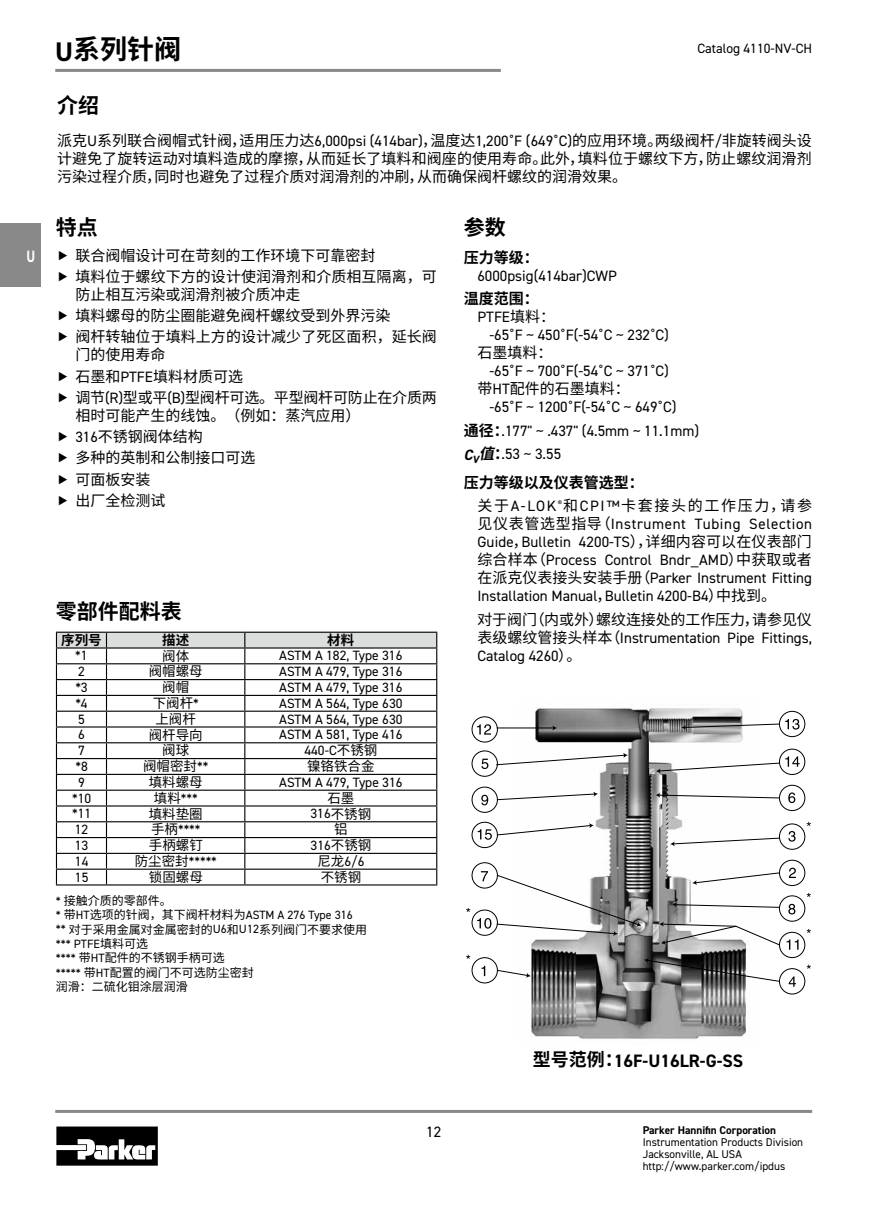
<style>
.page{position:relative;width:893px;height:1212px;background:#fff}
.page>*{position:absolute;margin:0;border:0;box-sizing:border-box;transform-origin:0 0}
.t1{font:700 27px "Source Han Sans SC";color:#000}
.t2{font:700 21px "Source Han Sans SC";color:#000}
.t3{font:700 18px "DIN2014";color:#000}
.t4{font:700 16.5px "DIN2014";color:#fff;scale:.8 1}
.t5{font:15px/21.3px "Source Han Sans SC";color:#000}
.t6{font:15px/18px "DIN2014";color:#000}
.t7{font:15px/23.4px "Source Han Sans SC";letter-spacing:.11em;color:#000}
.t8{font:700 15px "Source Han Sans SC";color:#000}
.t9{font:13.5px "DIN2014";color:#000}
.t10{font:13.5px "Source Han Sans SC";color:#000}
.t11{font:700 13.5px "Source Han Sans SC";color:#000}
.t12{font:12px/14.4px "Source Han Sans SC";color:#000}
.t13{font:12px "DIN2014";color:#000}
.t14{font:11.25px/12px "DIN2014";color:#000}
.t15{font:700 11.25px "DIN2014";color:#000}
.s1{font-family:"DIN2014"}
.s2{font-family:"Source Han Sans SC"}
.s3{font-family:"Source Han Sans SC";font-weight:700}
.s4{font-weight:700;font-style:italic}
.s5{font-family:"Source Han Sans SC";font-weight:700;font-style:italic}
.s6{font-weight:700}
</style>
<div class="page">
<hr style="left:55px;top:1110px;width:757px;height:3px;background:#898989">
<svg style="left:56px;top:1126px;width:102px;height:39px"></svg>
<hr style="left:55px;top:69px;width:446px;height:3px;background:#898989">
<div style="left:0;top:223px;width:41px;height:64px;background:#898989"></div>
<svg style="left:56px;top:632px;width:381px;height:252px"></svg>
<hr style="left:56px;top:884px;width:51px;height:1px;background:#000">
<hr style="left:107px;top:884px;width:138px;height:1px;background:#000">
<hr style="left:245px;top:884px;width:192px;height:1px;background:#000">
<img style="left:531px;top:707px;width:215px;height:332px">
<svg style="left:471px;top:711px;width:334px;height:284px"></svg>
<svg style="left:787px;top:939px;width:11px;height:11px"></svg>
<svg style="left:481px;top:759px;width:7px;height:10px"></svg>
<svg style="left:788px;top:831px;width:8px;height:11px"></svg>
<svg style="left:789px;top:976px;width:7px;height:11px"></svg>
<svg style="left:788px;top:904px;width:7px;height:10px"></svg>
<svg style="left:481px;top:795px;width:7px;height:10px"></svg>
<svg style="left:477px;top:724px;width:14px;height:11px"></svg>
<svg style="left:788px;top:792px;width:7px;height:11px"></svg>
<svg style="left:481px;top:966px;width:4px;height:10px"></svg>
<svg style="left:789px;top:868px;width:7px;height:10px"></svg>
<hr style="left:497px;top:728px;width:57px;height:1px;background:#000">
<svg style="left:552px;top:725px;width:5px;height:5px"></svg>
<svg style="left:496px;top:753px;width:132px;height:12px"></svg>
<svg style="left:497px;top:791px;width:101px;height:9px"></svg>
<svg style="left:478px;top:823px;width:116px;height:17px"></svg>
<svg style="left:477px;top:871px;width:164px;height:65px"></svg>
<svg style="left:497px;top:969px;width:34px;height:9px"></svg>
<svg style="left:681px;top:719px;width:118px;height:11px"></svg>
<svg style="left:656px;top:756px;width:144px;height:17px"></svg>
<svg style="left:656px;top:793px;width:124px;height:6px"></svg>
<svg style="left:670px;top:837px;width:110px;height:9px"></svg>
<svg style="left:692px;top:872px;width:88px;height:13px"></svg>
<svg style="left:672px;top:902px;width:108px;height:6px"></svg>
<svg style="left:644px;top:958px;width:136px;height:24px"></svg>
<svg style="left:659px;top:922px;width:121px;height:24px"></svg>
<svg style="left:466px;top:908px;width:4px;height:4px"></svg>
<svg style="left:466px;top:955px;width:4px;height:4px"></svg>
<svg style="left:807px;top:822px;width:4px;height:4px"></svg>
<svg style="left:807px;top:929px;width:4px;height:4px"></svg>
<svg style="left:807px;top:893px;width:4px;height:4px"></svg>
<svg style="left:807px;top:965px;width:4px;height:4px"></svg>
<p class="t4" style="left:27px;top:245px;width:12px">U</p>
<h1 class="t1" style="left:55px;top:34px;width:127px"><span class="s1">U</span>系列针阀</h1>
<p class="t9" style="left:697px;top:40px;width:116px">Catalog 4110-NV-CH</p>
<h2 class="t2" style="left:57px;top:93px;width:43px">介绍</h2>
<p class="t5" style="left:57px;top:132px;width:756px;line-height:18px;text-align:justify">派克<span class="s1">U</span>系列联合阀帽式针阀，适用压力达<span class="s1">6,000psi (414bar)</span>，温度达<span class="s1">1,200˚F (649˚C)</span>的应用环境。两级阀杆<span class="s1">/</span>非旋转阀头设计避免了旋转运动对填料造成的摩擦，从而延长了填料和阀座的使用寿命。此外，填料位于螺纹下方，防止螺纹润滑剂污染过程介质，同时也避免了过程介质对润滑剂的冲刷，从而确保阀杆螺纹的润滑效果。</p>
<h2 class="t2" style="left:464px;top:215px;width:43px">参数</h2>
<p class="t8" style="left:464px;top:249px;width:76px">压力等级：</p>
<p class="t6" style="left:477px;top:266px;width:141px">6000psig(414bar)CWP</p>
<p class="t8" style="left:464px;top:290px;width:76px">温度范围：</p>
<p class="t6" style="left:489px;top:308px;width:181px;text-indent:-12px">PTFE<span class="s2">填料：<br></span>-65˚F ~ 450˚F(-54˚C ~ 232˚C)</p>
<p class="t5" style="left:477px;top:342px;width:76px">石墨填料：</p>
<p class="t6" style="left:489px;top:362px;width:181px">-65˚F ~ 700˚F(-54˚C ~ 371˚C)</p>
<p class="t5" style="left:477px;top:378px;width:154px">带<span class="s1">HT</span>配件的石墨填料：</p>
<p class="t6" style="left:464px;top:395px;width:237px;line-height:23.4px;text-indent:26px">-65˚F ~ 1200˚F(-54˚C ~ 649˚C)<br><span class="s3">通径：</span>.177" ~ .437" (4.5mm ~ 11.1mm)<br><span class="s4">C</span><sub>V</sub><span class="s5">值</span><span class="s3">：</span>.53 ~ 3.55</p>
<p class="t7" style="left:477px;top:471px;width:336px;text-indent:-14px"><span class="s6">压力等级以及仪表管选型：<br></span>关于<span class="s1">A-LOK</span><sup>®</sup>和<span class="s1">CPI™</span>卡套接头的工作压力，请参</p>
<p class="t6" style="left:477px;top:515px;width:336px;text-align:justify"><span class="s2">见仪表管选型指导（</span>Instrument Tubing Selection Guide<span class="s2">，</span>Bulletin 4200-TS<span class="s2">），详细内容可以在仪表部门综合样本（</span>Process Control Bndr_AMD<span class="s2">）中获取或者在派克仪表接头安装手册（</span>Parker Instrument Fitting Installation Manual<span class="s2">，</span>Bulletin 4200-B4<span class="s2">）中找到。</span></p>
<p class="t5" style="left:477px;top:609px;width:336px">对于阀门（内或外）螺纹连接处的工作压力，请参见仪</p>
<p class="t6" style="left:477px;top:628px;width:336px"><span class="s2">表级螺纹管接头样本（</span>Instrumentation Pipe Fittings,<br>Catalog 4260<span class="s2">）。</span></p>
<h2 class="t2" style="left:56px;top:215px;width:43px">特点</h2>
<p class="t5" style="left:75px;top:245px;width:363px">联合阀帽设计可在苛刻的工作环境下可靠密封<br>填料位于螺纹下方的设计使润滑剂和介质相互隔离，可</p>
<p class="t5" style="left:75px;top:284px;width:363px">防止相互污染或润滑剂被介质冲走<br>填料螺母的防尘圈能避免阀杆螺纹受到外界污染<br>阀杆转轴位于填料上方的设计减少了死区面积，延长阀</p>
<p class="t5" style="left:75px;top:345px;width:363px">门的使用寿命<br>石墨和<span class="s1">PTFE</span>填料材质可选<br>调节<span class="s1">(R)</span>型或平<span class="s1">(B)</span>型阀杆可选。平型阀杆可防止在介质两</p>
<p class="t5" style="left:75px;top:405px;width:287px">相时可能产生的线蚀。（例如：蒸汽应用）<br><span class="s1">316</span>不锈钢阀体结构<br>多种的英制和公制接口可选<br>可面板安装<br>出厂全检测试</p>
<h2 class="t2" style="left:56px;top:599px;width:128px">零部件配料表</h2>
<p class="t11" style="left:61px;top:632px;width:42px">序列号</p>
<p class="t11" style="left:162px;top:632px;width:28px">描述</p>
<p class="t11" style="left:327px;top:632px;width:28px">材料</p>
<p class="t9" style="left:75px;top:647px;width:14px">*1</p>
<p class="t10" style="left:162px;top:648px;width:28px">阀体</p>
<p class="t9" style="left:279px;top:647px;width:125px">ASTM A 182, Type 316</p>
<p class="t9" style="left:78px;top:663px;width:8px">2</p>
<p class="t10" style="left:149px;top:664px;width:55px">阀帽螺母</p>
<p class="t9" style="left:279px;top:663px;width:125px">ASTM A 479, Type 316</p>
<p class="t9" style="left:75px;top:679px;width:14px">*3</p>
<p class="t10" style="left:162px;top:680px;width:28px">阀帽</p>
<p class="t9" style="left:279px;top:679px;width:125px">ASTM A 479, Type 316</p>
<p class="t9" style="left:75px;top:695px;width:14px">*4</p>
<p class="t10" style="left:153px;top:695px;width:48px">下阀杆<span class="s1">*</span></p>
<p class="t9" style="left:279px;top:695px;width:125px">ASTM A 564, Type 630</p>
<p class="t9" style="left:78px;top:710px;width:8px">5</p>
<p class="t10" style="left:155px;top:711px;width:42px">上阀杆</p>
<p class="t9" style="left:279px;top:710px;width:125px">ASTM A 564, Type 630</p>
<p class="t9" style="left:78px;top:726px;width:8px">6</p>
<p class="t10" style="left:149px;top:727px;width:55px">阀杆导向</p>
<p class="t9" style="left:279px;top:726px;width:125px">ASTM A 581, Type 416</p>
<p class="t9" style="left:78px;top:742px;width:8px">7</p>
<p class="t10" style="left:162px;top:743px;width:28px">阀球</p>
<p class="t9" style="left:304px;top:742px;width:74px">440-C<span class="s2">不锈钢</span></p>
<p class="t9" style="left:75px;top:758px;width:14px">*8</p>
<p class="t10" style="left:143px;top:758px;width:67px">阀帽密封<span class="s1">**</span></p>
<p class="t10" style="left:307px;top:758px;width:69px">镍铬铁合金</p>
<p class="t9" style="left:78px;top:774px;width:8px">9</p>
<p class="t10" style="left:149px;top:774px;width:55px">填料螺母</p>
<p class="t9" style="left:279px;top:774px;width:125px">ASTM A 479, Type 316</p>
<p class="t9" style="left:72px;top:789px;width:21px">*10</p>
<p class="t9" style="left:154px;top:789px;width:45px"><span class="s2">填料</span>***</p>
<p class="t10" style="left:327px;top:790px;width:28px">石墨</p>
<p class="t9" style="left:72px;top:805px;width:21px">*11</p>
<p class="t10" style="left:149px;top:806px;width:55px">填料垫圈</p>
<p class="t9" style="left:311px;top:805px;width:62px">316<span class="s2">不锈钢</span></p>
<p class="t9" style="left:75px;top:821px;width:15px">12</p>
<p class="t9" style="left:151px;top:821px;width:51px"><span class="s2">手柄</span>****</p>
<p class="t10" style="left:334px;top:822px;width:15px">铝</p>
<p class="t9" style="left:75px;top:837px;width:15px">13</p>
<p class="t10" style="left:149px;top:837px;width:55px">手柄螺钉</p>
<p class="t9" style="left:311px;top:837px;width:62px">316<span class="s2">不锈钢</span></p>
<p class="t9" style="left:75px;top:853px;width:15px">14</p>
<p class="t9" style="left:135px;top:853px;width:84px"><span class="s2">防尘密封</span>*****</p>
<p class="t9" style="left:317px;top:853px;width:49px"><span class="s2">尼龙</span>6/6</p>
<p class="t9" style="left:75px;top:868px;width:15px">15</p>
<p class="t10" style="left:149px;top:869px;width:55px">锁固螺母</p>
<p class="t10" style="left:321px;top:869px;width:42px">不锈钢</p>
<p class="t12" style="left:56px;top:893px;width:117px"><span class="s1">*</span> 接触介质的零部件。</p>
<p class="t13" style="left:56px;top:907px;width:298px">* <span class="s2">带</span>HT<span class="s2">选项的针阀，其下阀杆材料为</span>ASTM A 276 Type 316</p>
<p class="t12" style="left:56px;top:922px;width:313px"><span class="s1">**</span> 对于采用金属对金属密封的<span class="s1">U6</span>和<span class="s1">U12</span>系列阀门不要求使用</p>
<p class="t13" style="left:56px;top:936px;width:94px">*** PTFE<span class="s2">填料可选</span></p>
<p class="t12" style="left:56px;top:951px;width:199px"><span class="s1">****</span> 带<span class="s1">HT</span>配件的不锈钢手柄可选<br><span class="s1">*****</span> 带<span class="s1">HT</span>配置的阀门不可选防尘密封润滑：二硫化钼涂层润滑</p>
<p class="t3" style="left:533px;top:1049px;width:212px"><span class="s2">型号范例：</span>16F-U16LR-G-SS</p>
<p class="t6" style="left:426px;top:1123px;width:16px">12</p>
<p class="t15" style="left:643px;top:1123px;width:135px">Parker Hannifin Corporation</p>
<p class="t14" style="left:643px;top:1135px;width:162px">Instrumentation Products Division<br>Jacksonville, AL USA http://www.parker.com/ipdus</p>
</div>
